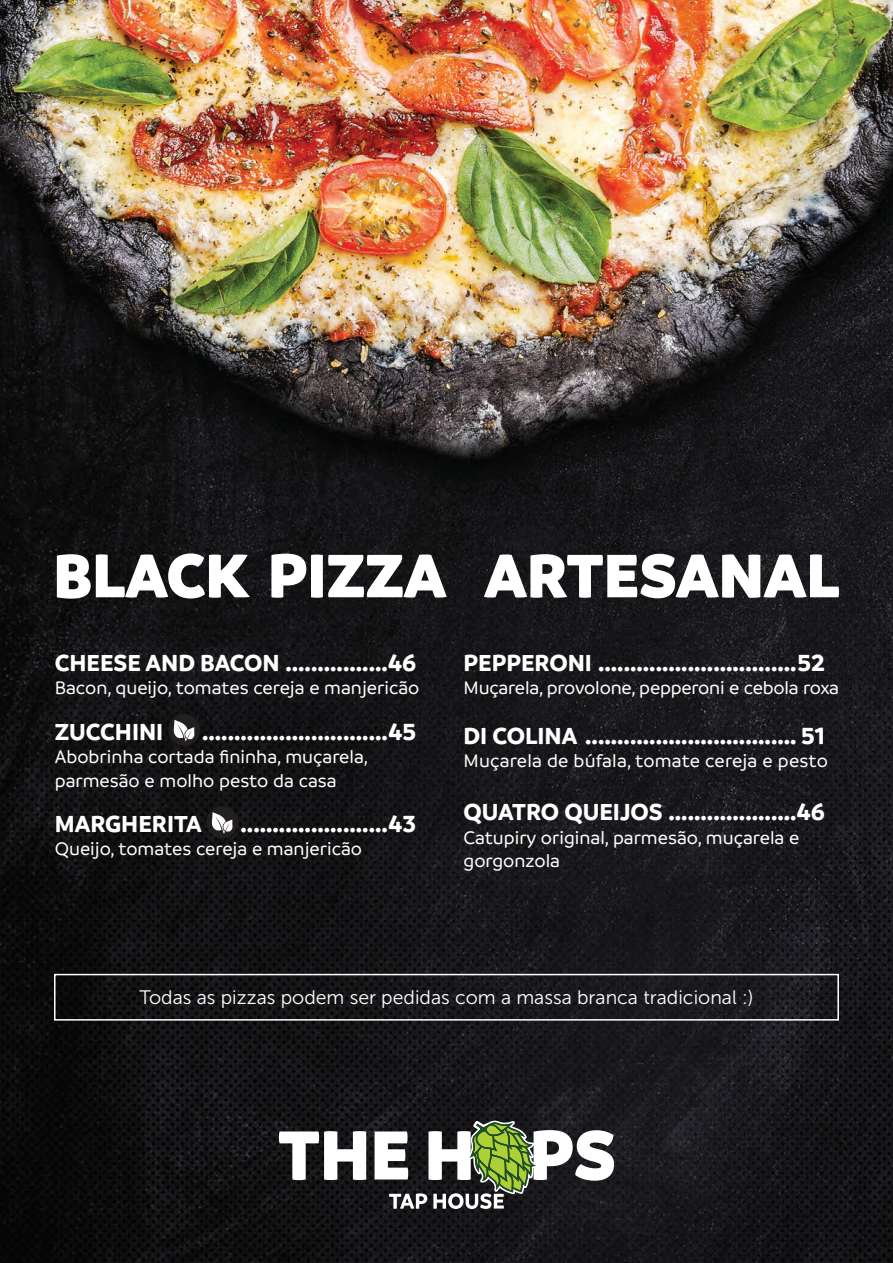
<style>
.page{position:relative;width:893px;height:1263px;background:#fff}
.page>*{position:absolute;margin:0;border:0;box-sizing:border-box;transform-origin:0 0}
.t1{font:900 66px "Branding";color:#fff}
.t2{font:700 24.9px "Branding";color:#fff}
.t3{font:500 19.5px/23.4px "Branding";color:#fff}
.t4{font:19.5px "Museo Sans 300";color:#fff}
</style>
<div class="page">
<img style="left:0;top:0;width:893px;height:1263px">
<div style="left:168px;top:714px;width:32px;height:32px;background:#231f20;border-radius:50%"></div>
<svg style="left:173px;top:720px;width:22px;height:21px"></svg>
<div style="left:206px;top:806px;width:32px;height:32px;background:#231f20;border-radius:50%"></div>
<svg style="left:211px;top:812px;width:22px;height:22px"></svg>
<div style="left:54px;top:974px;width:785px;height:46px;border:2px solid #fff"></div>
<svg style="left:279px;top:1131px;width:87px;height:49px"></svg>
<svg style="left:375px;top:1120px;width:239px;height:89px"></svg>
<h1 class="t1" style="left:53px;top:536px;width:788px">BLACK PIZZA ARTESANAL</h1>
<p class="t2" style="left:55px;top:648px;width:363px">CHEESE AND BACON ................46</p>
<p class="t3" style="left:55px;top:676px;width:366px">Bacon, queijo, tomates cereja e manjericão</p>
<p class="t2" style="left:55px;top:717px;width:110px">ZUCCHINI</p>
<p class="t2" style="left:202px;top:717px;width:216px">.............................45</p>
<p class="t3" style="left:55px;top:745px;width:315px">Abobrinha cortada fininha, muçarela, parmesão e molho pesto da casa</p>
<p class="t2" style="left:55px;top:810px;width:149px">MARGHERITA</p>
<p class="t2" style="left:241px;top:810px;width:177px">.......................43</p>
<p class="t3" style="left:55px;top:837px;width:309px">Queijo, tomates cereja e manjericão</p>
<p class="t2" style="left:463px;top:648px;width:363px">PEPPERONI ...............................52</p>
<p class="t3" style="left:463px;top:676px;width:377px">Muçarela, provolone, pepperoni e cebola roxa</p>
<p class="t2" style="left:463px;top:721px;width:363px">DI COLINA ................................. 51</p>
<p class="t3" style="left:463px;top:749px;width:366px">Muçarela de búfala, tomate cereja e pesto</p>
<p class="t2" style="left:463px;top:798px;width:363px">QUATRO QUEIJOS ....................46</p>
<p class="t3" style="left:463px;top:826px;width:337px">Catupiry original, parmesão, muçarela e gorgonzola</p>
<p class="t4" style="left:140px;top:986px;width:615px">Todas as pizzas podem ser pedidas com a massa branca tradicional :)</p>
</div>
